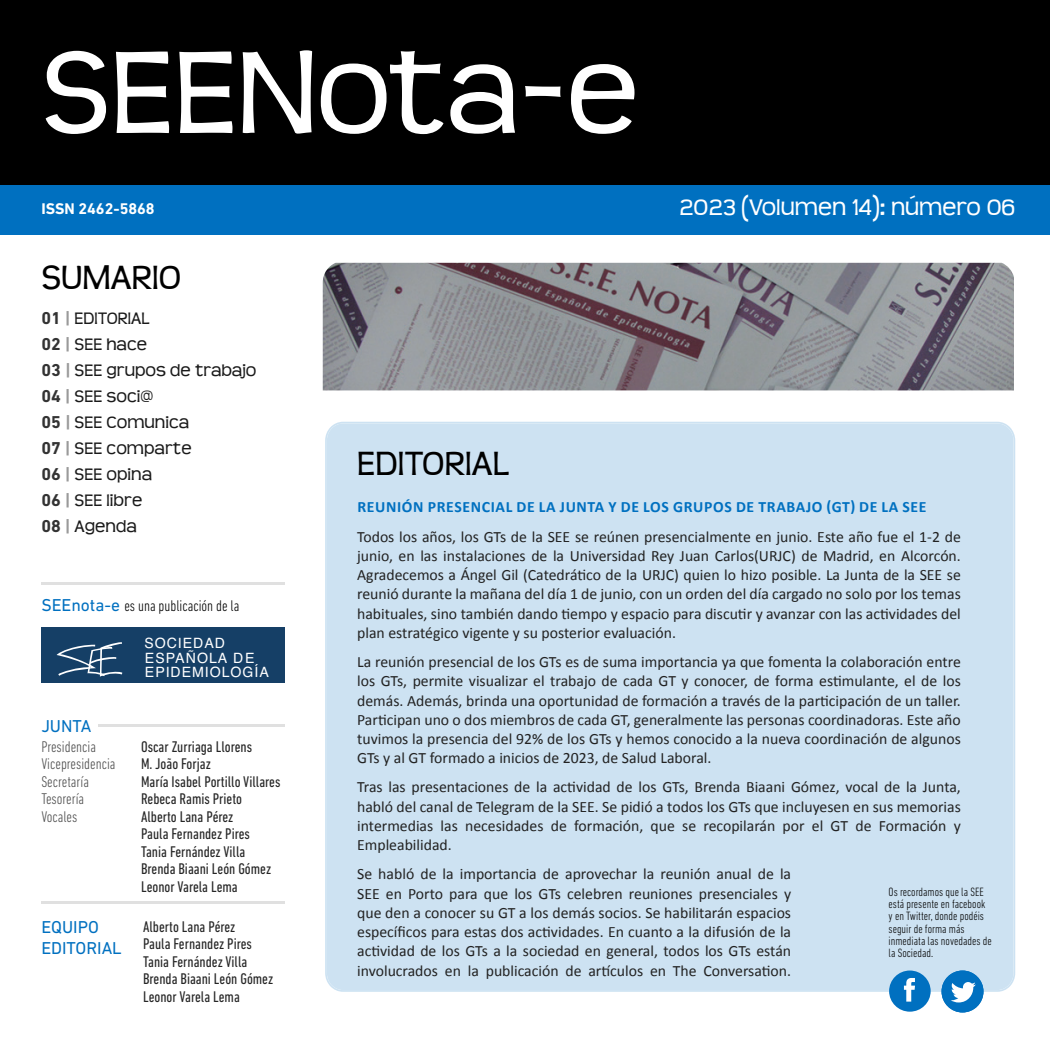
<style>
.page{position:relative;width:1050px;height:1050px;background:#fff}
.page>*{position:absolute;margin:0;border:0;box-sizing:border-box;transform-origin:0 0}
.t1{font:123.55px "Teen";color:#fff}
.t2{font:35.35px "Teen";color:#000}
.t3{font:23.8px "Teen";color:#fff}
.t4{font:17.5px "Teen";color:#1a1a1a}
.t5{font:17.5px/21px "DIN Next LT Pro";color:#0070c0}
.t6{font:15.75px/19.2px "Calibri";color:#222;text-align:justify}
.t7{font:condensed 15.75px "DIN Next LT Pro";color:#262626}
.t8{font:700 15.75px "Calibri";letter-spacing:.04em;color:#0070c0}
.t9{font:300 condensed 15.75px "DIN Next LT Pro";color:#4d4d4d}
.t10{font:300 condensed 15.75px "DIN Next LT Pro";color:#000}
.t11{font:700 15.75px "DIN Next LT Pro";color:#fff}
.t12{font:14.17px/14.7px "Helvetica";letter-spacing:.065em;color:#fff}
.t13{font:300 condensed 12.25px/12.2px "DIN Next LT Pro";color:#000}
.s1{font-family:"DIN Next LT Pro";font-weight:700;color:#333}
.s2{font-family:"DIN Next LT Pro";font-weight:700;color:#999}
.s3{font-weight:400;font-stretch:normal;font-size:17.5px;color:#0070c0}
</style>
<div class="page">
<div style="left:0;top:185px;width:1050px;height:50px;background:#0070c0"></div>
<div style="left:0;top:0;width:1050px;height:185px;background:#000"></div>
<img style="left:323px;top:263px;width:691px;height:127px">
<div style="left:325px;top:422px;width:690px;height:570px;background:#cde2f2"></div>
<div style="left:41px;top:628px;width:244px;height:55px;background:#153f66"></div>
<svg style="left:57px;top:642px;width:65px;height:35px"></svg>
<div style="left:889px;top:971px;width:42px;height:41px;background:#0070c0;border-radius:50%"></div>
<svg style="left:904px;top:978px;width:11px;height:24px"></svg>
<div style="left:942px;top:971px;width:42px;height:42px;background:#0070c0;border-radius:50%"></div>
<svg style="left:951px;top:982px;width:25px;height:20px"></svg>
<hr style="left:41px;top:583px;width:244px;height:2px;background:#e0e0e0">
<hr style="left:41px;top:901px;width:244px;height:3px;background:#e0e0e0">
<hr style="left:98px;top:724px;width:187px;height:3px;background:#e0e0e0">
<p class="t1" style="left:41px;top:19px;width:599px">SEENota-e</p>
<p class="t11" style="left:41px;top:200px;width:115px">ISSN 2462-5868</p>
<p class="t2" style="left:41px;top:256px;width:142px">SUMARIO</p>
<p class="t3" style="left:679px;top:193px;width:338px">2023 (Volumen 14): número 06</p>
<p class="t4" style="left:41px;top:308px;width:110px"><span class="s1">01</span> <span class="s2">|</span> EDITORIAL</p>
<p class="t4" style="left:41px;top:334px;width:107px"><span class="s1">02</span> <span class="s2">|</span> SEE hace</p>
<p class="t4" style="left:41px;top:360px;width:217px"><span class="s1">03</span> <span class="s2">|</span> SEE grupos de trabajo</p>
<p class="t4" style="left:41px;top:386px;width:114px"><span class="s1">04</span> <span class="s2">|</span> SEE soci@</p>
<p class="t4" style="left:41px;top:412px;width:149px"><span class="s1">05</span> <span class="s2">|</span> SEE Comunica</p>
<p class="t4" style="left:41px;top:438px;width:152px"><span class="s1">07</span> <span class="s2">|</span> SEE comparte</p>
<p class="t4" style="left:41px;top:464px;width:112px"><span class="s1">06</span> <span class="s2">|</span> SEE opina</p>
<p class="t4" style="left:41px;top:490px;width:102px"><span class="s1">06</span> <span class="s2">|</span> SEE libre</p>
<p class="t4" style="left:41px;top:516px;width:97px"><span class="s1">08</span> <span class="s2">|</span> Agenda</p>
<p class="t10" style="left:41px;top:597px;width:200px"><span class="s3">SEEnota-e</span> es una publicación de la</p>
<p class="t12" style="left:144px;top:636px;width:126px">SOCIEDAD<br>ESPAÑOLA DE<br>EPIDEMIOLOGÍA</p>
<p class="t5" style="left:41px;top:715px;width:51px">JUNTA</p>
<p class="t9" style="left:41px;top:738px;width:56px">Presidencia</p>
<p class="t7" style="left:141px;top:738px;width:113px">Oscar Zurriaga Llorens</p>
<p class="t9" style="left:41px;top:755px;width:76px">Vicepresidencia</p>
<p class="t7" style="left:141px;top:755px;width:71px">M. João Forjaz</p>
<p class="t9" style="left:41px;top:773px;width:49px">Secretaría</p>
<p class="t7" style="left:141px;top:773px;width:141px">María Isabel Portillo Villares</p>
<p class="t9" style="left:41px;top:790px;width:44px">Tesorería</p>
<p class="t7" style="left:141px;top:790px;width:103px">Rebeca Ramis Prieto</p>
<p class="t9" style="left:41px;top:808px;width:38px">Vocales</p>
<p class="t7" style="left:141px;top:808px;width:94px">Alberto Lana Pérez</p>
<p class="t7" style="left:141px;top:825px;width:110px">Paula Fernandez Pires</p>
<p class="t7" style="left:141px;top:843px;width:106px">Tania Fernández Villa</p>
<p class="t7" style="left:141px;top:860px;width:132px">Brenda Biaani León Gómez</p>
<p class="t7" style="left:141px;top:878px;width:98px">Leonor Varela Lema</p>
<p class="t5" style="left:41px;top:916px;width:82px">EQUIPO<br>EDITORIAL</p>
<p class="t7" style="left:143px;top:917px;width:94px">Alberto Lana Pérez</p>
<p class="t7" style="left:143px;top:935px;width:110px">Paula Fernandez Pires</p>
<p class="t7" style="left:143px;top:952px;width:106px">Tania Fernández Villa</p>
<p class="t7" style="left:143px;top:970px;width:132px">Brenda Biaani León Gómez</p>
<p class="t7" style="left:143px;top:987px;width:98px">Leonor Varela Lema</p>
<p class="t2" style="left:357px;top:442px;width:154px">EDITORIAL</p>
<p class="t8" style="left:357px;top:497px;width:571px">REUNIÓN PRESENCIAL DE LA JUNTA Y DE LOS GRUPOS DE TRABAJO (GT) DE LA SEE</p>
<p class="t6" style="left:357px;top:527px;width:605px">Todos los años, los GTs de la SEE se reúnen presencialmente en junio. Este año fue el 1-2 de junio, en las instalaciones de la Universidad Rey Juan Carlos(URJC) de Madrid, en Alcorcón.<br>Agradecemos a Ángel Gil (Catedrático de la URJC) quien lo hizo posible. La Junta de la SEE se reunió durante la mañana del día 1 de junio, con un orden del día cargado no solo por los temas habituales, sino también dando tiempo y espacio para discutir y avanzar con las actividades del plan estratégico vigente y su posterior evaluación.</p>
<p class="t6" style="left:357px;top:652px;width:605px">La reunión presencial de los GTs es de suma importancia ya que fomenta la colaboración entre los GTs, permite visualizar el trabajo de cada GT y conocer, de forma estimulante, el de los demás. Además, brinda una oportunidad de formación a través de la participación de un taller.<br>Participan uno o dos miembros de cada GT, generalmente las personas coordinadoras. Este año tuvimos la presencia del 92% de los GTs y hemos conocido a la nueva coordinación de algunos GTs y al GT formado a inicios de 2023, de Salud Laboral.</p>
<p class="t6" style="left:357px;top:778px;width:605px">Tras las presentaciones de la actividad de los GTs, Brenda Biaani Gómez, vocal de la Junta, habló del canal de Telegram de la SEE. Se pidió a todos los GTs que incluyesen en sus memorias intermedias las necesidades de formación, que se recopilarán por el GT de Formación y Empleabilidad.</p>
<p class="t6" style="left:357px;top:865px;width:436px">Se habló de la importancia de aprovechar la reunión anual de la SEE en Porto para que los GTs celebren reuniones presenciales y que den a conocer su GT a los demás socios. Se habilitarán espacios específicos para estas dos actividades. En cuanto a la difusión de la actividad de los GTs a la sociedad en general, todos los GTs están involucrados en la publicación de artículos en The Conversation.</p>
<p class="t13" style="left:889px;top:885px;width:105px">Os recordamos que la SEE está presente en facebook y en Twitter, donde podéis seguir de forma más inmediata las novedades de la Sociedad.</p>
</div>
